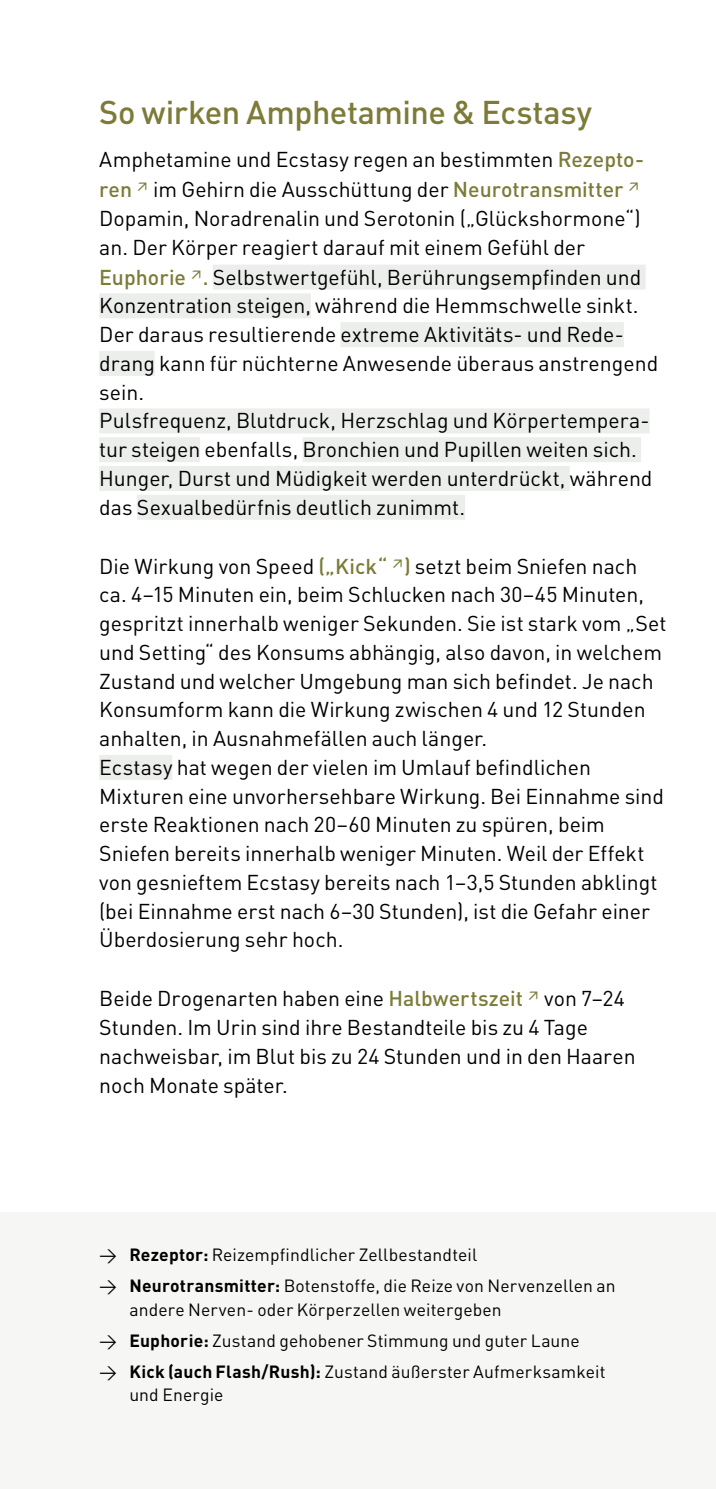
<style>
.page{position:relative;width:716px;height:1489px;background:#fff}
.page>*{position:absolute;margin:0;border:0;box-sizing:border-box;transform-origin:0 0}
.DHS_Headline{font:500 32.5px "DIN Pro";letter-spacing:-.015em;color:#7c7b38}
.DHS_Fließtext{font:21.25px/28.8px "DIN Pro";color:#000}
.DHS_Legende{font:17.5px/23.8px "DIN Pro";letter-spacing:.01em;color:#000}
.s1{font-weight:500;color:#7c7b38}
.s2{font-weight:700}
</style>
<div class="page">
<div style="left:0;top:1212px;width:716px;height:276px;background:#f6f7f5"></div>
<div style="left:213px;top:264px;width:432px;height:25px;background:#eceeeb"></div>
<div style="left:99px;top:293px;width:212px;height:25px;background:#eceeeb"></div>
<div style="left:340px;top:322px;width:284px;height:25px;background:#eceeeb"></div>
<div style="left:99px;top:351px;width:56px;height:25px;background:#eceeeb"></div>
<div style="left:99px;top:408px;width:550px;height:25px;background:#eceeeb"></div>
<div style="left:99px;top:437px;width:101px;height:25px;background:#eceeeb"></div>
<div style="left:303px;top:437px;width:338px;height:25px;background:#eceeeb"></div>
<div style="left:99px;top:466px;width:471px;height:25px;background:#eceeeb"></div>
<div style="left:137px;top:494px;width:328px;height:25px;background:#eceeeb"></div>
<div style="left:99px;top:754px;width:73px;height:25px;background:#eceeeb"></div>
<h1 class="DHS_Headline" style="left:99px;top:90px;width:494px">So wirken Amphetamine &amp; Ecstasy</h1>
<p class="DHS_Fließtext" style="left:99px;top:144px;width:560px">Amphetamine und Ecstasy regen an bestimmten <span class="s1">Rezepto&shy;ren</span> <sup>↗</sup> im Gehirn die Ausschüttung der <span class="s1">Neurotransmitter</span> <sup>↗ </sup>Dopamin, Noradrenalin und Serotonin („Glückshormone“) an. Der Körper reagiert darauf mit einem Gefühl der <span class="s1">Euphorie</span> <sup>↗</sup><span class="s1">.</span> Selbstwertgefühl, Berührungsempfinden und Konzentration steigen, während die Hemmschwelle sinkt.<br>Der daraus resultierende extreme Aktivitäts- und Rede&shy;drang kann für nüchterne Anwesende überaus anstrengend sein.</p>
<p class="DHS_Fließtext" style="left:99px;top:405px;width:555px">Pulsfrequenz, Blutdruck, Herzschlag und Körpertempera&shy;tur steigen ebenfalls, Bronchien und Pupillen weiten sich.<br>Hunger, Durst und Müdigkeit werden unterdrückt, während das Sexualbedürfnis deutlich zunimmt.</p>
<p class="DHS_Fließtext" style="left:99px;top:550px;width:568px">Die Wirkung von Speed <span class="s1">(„Kick“</span> <sup>↗</sup><span class="s1">)</span> setzt beim Sniefen nach ca. 4–15 Minuten ein, beim Schlucken nach 30–45 Minuten, gespritzt innerhalb weniger Sekunden. Sie ist stark vom „Set und Setting“ des Konsums abhängig, also davon, in welchem Zustand und welcher Umgebung man sich befindet. Je nach Konsumform kann die Wirkung zwischen 4 und 12 Stunden anhalten, in Ausnahmefällen auch länger.</p>
<p class="DHS_Fließtext" style="left:99px;top:752px;width:566px">Ecstasy hat wegen der vielen im Umlauf befindlichen Mixturen eine unvorhersehbare Wirkung. Bei Einnahme sind erste Reaktionen nach 20–60 Minuten zu spüren, beim Sniefen bereits innerhalb weniger Minuten. Weil der Effekt von gesnieftem Ecstasy bereits nach 1–3,5 Stunden abklingt (bei Einnahme erst nach 6–30 Stunden), ist die Gefahr einer Überdosierung sehr hoch.</p>
<p class="DHS_Fließtext" style="left:99px;top:983px;width:538px">Beide Drogenarten haben eine <span class="s1">Halbwertszeit</span> <sup>↗</sup> von 7–24<br>Stunden. Im Urin sind ihre Bestandteile bis zu 4 Tage nachweisbar, im Blut bis zu 24 Stunden und in den Haaren noch Monate später.</p>
<p class="DHS_Legende" style="left:99px;top:1242px;width:379px">→ <span class="s2">Rezeptor:</span> Reizempfindlicher Zellbestandteil</p>
<p class="DHS_Legende" style="left:129px;top:1273px;width:488px;text-indent:-30px">→ <span class="s2">Neurotransmitter:</span> Botenstoffe, die Reize von Nervenzellen an andere Nerven- oder Körperzellen weitergeben</p>
<p class="DHS_Legende" style="left:99px;top:1327px;width:482px">→ <span class="s2">Euphorie:</span> Zustand gehobener Stimmung und guter Laune</p>
<p class="DHS_Legende" style="left:129px;top:1358px;width:477px;text-indent:-30px">→ <span class="s2">Kick (auch Flash/Rush):</span> Zustand äußerster Aufmerksamkeit und Energie</p>
</div>
